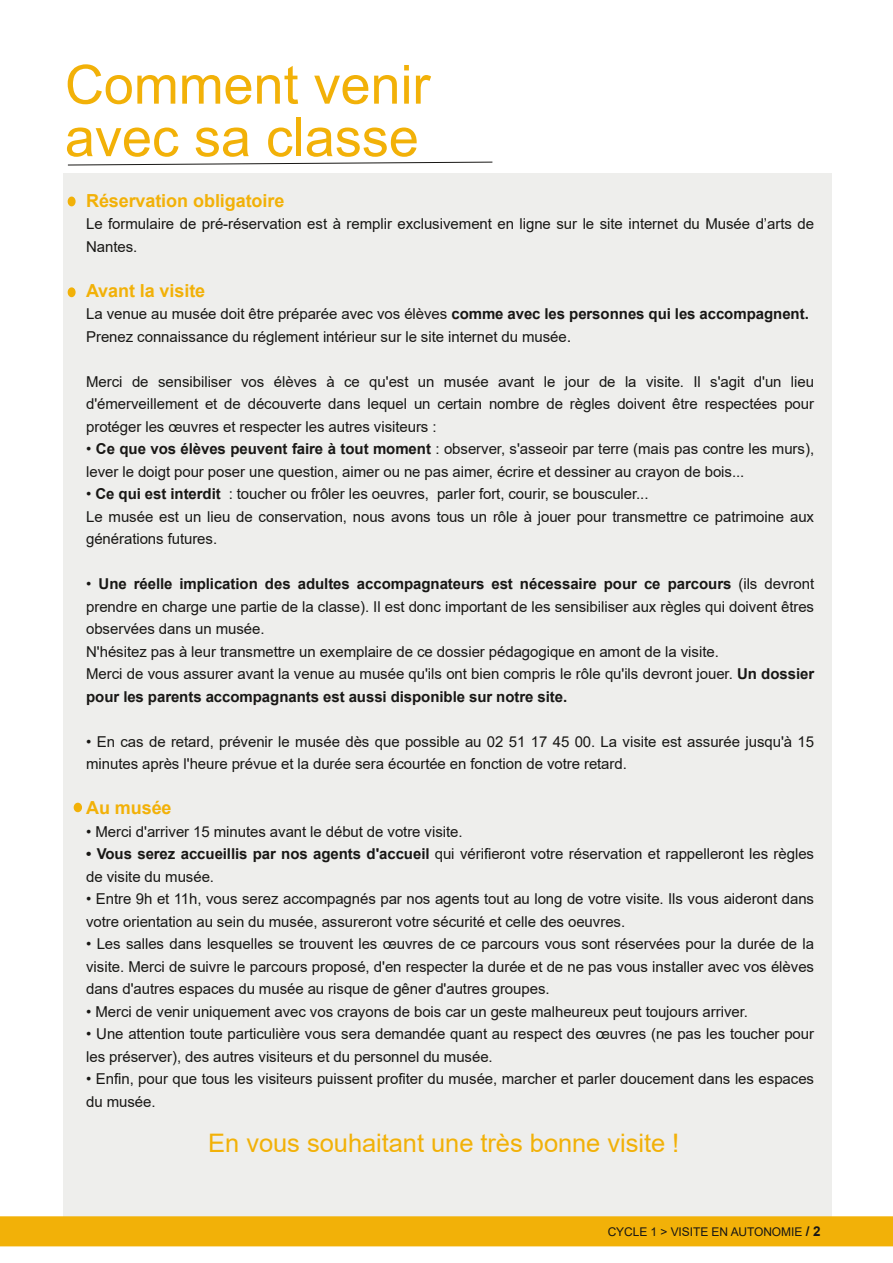
<style>
.page{position:relative;width:893px;height:1263px;background:#fff}
.page>*{position:absolute;margin:0;border:0;box-sizing:border-box;transform-origin:0 0}
.t1{font:54px/52.5px "Arial";color:#f2b108}
.t2{font:25.5px "Arial";letter-spacing:-.005em;color:#f2b108}
.t3{font:700 18px "Arial";letter-spacing:-.005em;color:#f2b108}
.t4{font:15px/22.5px "Arial";letter-spacing:-.005em;color:#181715}
.t5{font:12px "Arial";letter-spacing:-.005em;color:#181715}
.s1{font-weight:700}
.s2{font-size:16.5px}
.s3{font-weight:700;font-size:13.5px}
</style>
<div class="page">
<div style="left:64px;top:174px;width:768px;height:1047px;background:#eeeeec"></div>
<div style="left:68px;top:288px;width:7px;height:8px;background:#f2b108;border-radius:50%"></div>
<div style="left:68px;top:287px;width:8px;height:10px;border:2px solid #f2b108;border-radius:50%"></div>
<div style="left:0;top:1217px;width:893px;height:28px;background:#f2b108"></div>
<div style="left:0;top:1216px;width:893px;height:30px;border:2px solid #f2b108"></div>
<svg style="left:67px;top:162px;width:426px;height:3px"></svg>
<div style="left:68px;top:197px;width:7px;height:9px;background:#f2b108;border-radius:50%"></div>
<div style="left:68px;top:197px;width:8px;height:9px;border:2px solid #f2b108;border-radius:50%"></div>
<div style="left:74px;top:803px;width:7px;height:8px;background:#f2b108;border-radius:50%"></div>
<div style="left:74px;top:803px;width:8px;height:9px;border:2px solid #f2b108;border-radius:50%"></div>
<h1 class="t1" style="left:65px;top:59px;width:367px">Comment venir avec sa classe</h1>
<p class="t3" style="left:86px;top:190px;width:200px">Réservation obligatoire</p>
<p class="t4" style="left:86px;top:213px;width:729px">Le formulaire de pré-réservation est à remplir exclusivement en ligne sur le site internet du Musée d’arts de<br>Nantes.</p>
<p class="t3" style="left:86px;top:280px;width:121px">Avant la visite</p>
<p class="t4" style="left:86px;top:303px;width:724px">La venue au musée doit être préparée avec vos élèves <span class="s1">comme avec les personnes qui les accompagnent.<br></span>Prenez connaissance du réglement intérieur sur le site internet du musée<span class="s2">.</span></p>
<p class="t4" style="left:86px;top:370px;width:729px;text-align:justify">Merci de sensibiliser vos élèves à ce qu'est un musée avant le jour de la visite. Il s'agit d'un lieu d'émerveillement et de découverte dans lequel un certain nombre de règles doivent être respectées pour protéger les œuvres et respecter les autres visiteurs :</p>
<p class="t4" style="left:86px;top:438px;width:729px">• <span class="s1">Ce que vos élèves peuvent faire à tout moment</span> : observer, s'asseoir par terre (mais pas contre les murs), lever le doigt pour poser une question, aimer ou ne pas aimer, écrire et dessiner au crayon de bois...</p>
<p class="t4" style="left:86px;top:483px;width:729px">• <span class="s1">Ce qui est interdit</span> : toucher ou frôler les oeuvres, parler fort, courir, se bousculer...<br>Le musée est un lieu de conservation, nous avons tous un rôle à jouer pour transmettre ce patrimoine aux générations futures.</p>
<p class="t4" style="left:86px;top:573px;width:730px">• <span class="s1">Une réelle implication des adultes accompagnateurs est nécessaire pour ce parcours</span> (ils devront prendre en charge une partie de la classe). Il est donc important de les sensibiliser aux règles qui doivent êtres observées dans un musée.<br>N'hésitez pas à leur transmettre un exemplaire de ce dossier pédagogique en amont de la visite.<br>Merci de vous assurer avant la venue au musée qu'ils ont bien compris le rôle qu'ils devront jouer. <span class="s1">Un dossier pour les parents accompagnants est aussi disponible sur notre site.</span></p>
<p class="t4" style="left:86px;top:730px;width:729px">• En cas de retard, prévenir le musée dès que possible au 02 51 17 45 00. La visite est assurée jusqu'à 15 minutes après l'heure prévue et la durée sera écourtée en fonction de votre retard.</p>
<p class="t3" style="left:86px;top:798px;width:87px">Au musée</p>
<p class="t4" style="left:86px;top:820px;width:378px">• Merci d'arriver 15 minutes avant le début de votre visite.</p>
<p class="t4" style="left:86px;top:843px;width:729px"><span class="s1">• Vous serez accueillis par nos agents d'accueil</span> qui vérifieront votre réservation et rappelleront les règles de visite du musée.</p>
<p class="t4" style="left:86px;top:888px;width:729px">• Entre 9h et 11h, vous serez accompagnés par nos agents tout au long de votre visite. Ils vous aideront dans votre orientation au sein du musée, assureront votre sécurité et celle des oeuvres.</p>
<p class="t4" style="left:86px;top:933px;width:729px;text-align:justify">• Les salles dans lesquelles se trouvent les œuvres de ce parcours vous sont réservées pour la durée de la visite. Merci de suivre le parcours proposé, d'en respecter la durée et de ne pas vous installer avec vos élèves dans d'autres espaces du musée au risque de gêner d'autres groupes.</p>
<p class="t4" style="left:86px;top:1000px;width:663px">• Merci de venir uniquement avec vos crayons de bois car un geste malheureux peut toujours arriver.</p>
<p class="t4" style="left:86px;top:1023px;width:729px">• Une attention toute particulière vous sera demandée quant au respect des œuvres (ne pas les toucher pour les préserver), des autres visiteurs et du personnel du musée.</p>
<p class="t4" style="left:86px;top:1068px;width:729px">• Enfin, pour que tous les visiteurs puissent profiter du musée, marcher et parler doucement dans les espaces du musée.</p>
<h2 class="t2" style="left:208px;top:1128px;width:473px">En vous souhaitant une très bonne visite !</h2>
<p class="t5" style="left:608px;top:1225px;width:215px">CYCLE 1 &gt; VISITE EN AUTONOMIE <span class="s3">/ 2</span></p>
</div>
